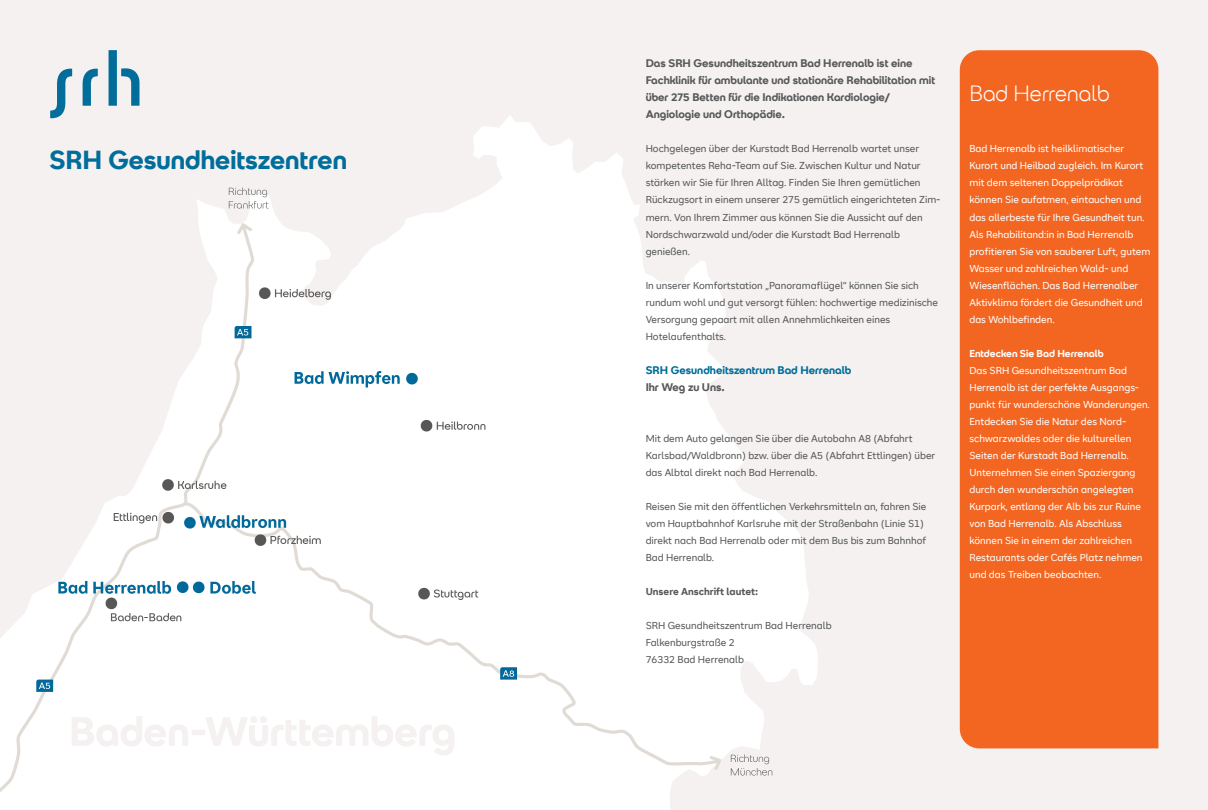
<style>
.page{position:relative;width:1208px;height:810px;background:#fff}
.page>*{position:absolute;margin:0;border:0;box-sizing:border-box;transform-origin:0 0}
.t1{font:700 26px "SRH Headline";color:#006d9a}
.SRH_GE_BR_Headline_S_210x279_4{font:300 22px "SRH Headline";color:#fff}
.SRH_GE_BR_Intro_Copy_bold_210x279_4{font:700 11px/17px "SRH Headline";color:#57585a}
.SRH_GE_BR_Subheadline_210x279_4{font:700 11px "SRH Headline";color:#006d9a}
.SRH_GE_BR_Subheadline_210x279_4-2{font:700 11px "SRH Headline";color:#57585a}
.SRH_GE_BR_Copy_210x279_4{font:10px/17px "SRH Text";color:#fff}
.SRH_GE_BR_Copy_210x279_4-2{font:10px/17px "SRH Text";color:#57585a}
.SRH_GE_BR_Subheadline_210x279_4-3{font:10px/17px "SRH Text";color:#57585a}
.SRH_GE_BR_Copy_210x279_4-3{font:700 10px "SRH Headline";color:#fff}
.SRH_GE_BR_Subheadline_210x279_4-4{font:700 10px "SRH Text";color:#57585a}
</style>
<div class="page">
<img style="left:0;top:0;width:1208px;height:809px">
<svg style="left:50px;top:50px;width:89px;height:68px"></svg>
<div style="left:959px;top:50px;width:199px;height:697px;background:#f36621"></div>
<p class="t1" style="left:49px;top:145px;width:299px">SRH Gesundheitszentren</p>
<p class="SRH_GE_BR_Intro_Copy_bold_210x279_4" style="left:645px;top:55px;width:291px">Das SRH Gesundheitszentrum Bad Herrenalb ist eine Fachklinik für ambulante und stationäre Rehabilitation mit über 275 Betten für die Indikationen Kardiologie/ Angiologie und Orthopädie.</p>
<p class="SRH_GE_BR_Copy_210x279_4-2" style="left:645px;top:140px;width:296px">Hochgelegen über der Kurstadt Bad Herrenalb wartet unser kompetentes Reha-Team auf Sie. Zwischen Kultur und Natur stärken wir Sie für Ihren Alltag. Finden Sie Ihren gemütlichen Rückzugsort in einem unserer 275 gemütlich eingerichteten Zim&shy;mern. Von Ihrem Zimmer aus können Sie die Aussicht auf den Nordschwarzwald und/oder die Kurstadt Bad Herrenalb genießen.</p>
<p class="SRH_GE_BR_Copy_210x279_4-2" style="left:645px;top:276px;width:294px">In unserer Komfortstation „Panoramaflügel“ können Sie sich rundum wohl und gut versorgt fühlen: hochwertige medizinische Versorgung gepaart mit allen Annehmlichkeiten eines Hotelaufenthalts.</p>
<p class="SRH_GE_BR_Subheadline_210x279_4" style="left:645px;top:363px;width:207px">SRH Gesundheitszentrum Bad Herrenalb</p>
<p class="SRH_GE_BR_Subheadline_210x279_4-2" style="left:645px;top:380px;width:80px">Ihr Weg zu Uns.</p>
<p class="SRH_GE_BR_Subheadline_210x279_4-3" style="left:645px;top:429px;width:291px">Mit dem Auto gelangen Sie über die Autobahn A8 (Abfahrt<br>Karlsbad/Waldbronn) bzw. über die A5 (Abfahrt Ettlingen) über das Albtal direkt nach Bad Herrenalb.</p>
<p class="SRH_GE_BR_Subheadline_210x279_4-3" style="left:645px;top:497px;width:282px">Reisen Sie mit den öffentlichen Verkehrsmitteln an, fahren Sie vom Hauptbahnhof Karlsruhe mit der Straßenbahn (Linie S1) direkt nach Bad Herrenalb oder mit dem Bus bis zum Bahnhof Bad Herrenalb.</p>
<p class="SRH_GE_BR_Subheadline_210x279_4-4" style="left:645px;top:585px;width:114px">Unsere Anschrift lautet:</p>
<p class="SRH_GE_BR_Subheadline_210x279_4-3" style="left:645px;top:617px;width:187px">SRH Gesundheitszentrum Bad Herrenalb</p>
<p class="SRH_GE_BR_Subheadline_210x279_4-3" style="left:645px;top:634px;width:91px">Falkenburgstraße 2</p>
<p class="SRH_GE_BR_Subheadline_210x279_4-3" style="left:645px;top:651px;width:100px">76332 Bad Herrenalb</p>
<p class="SRH_GE_BR_Headline_S_210x279_4" style="left:969px;top:81px;width:142px">Bad Herrenalb</p>
<p class="SRH_GE_BR_Copy_210x279_4" style="left:969px;top:140px;width:182px">Bad Herrenalb ist heilklimatischer Kurort und Heilbad zugleich. Im Kurort mit dem seltenen Doppelprädikat können Sie aufatmen, eintauchen und das allerbeste für Ihre Gesundheit tun.<br>Als Rehabilitand:in in Bad Herrenalb profitieren Sie von sauberer Luft, gutem Wasser und zahlreichen Wald- und Wiesenflächen. Das Bad Herrenalber Aktivklima fördert die Gesundheit und das Wohlbefinden.</p>
<p class="SRH_GE_BR_Copy_210x279_4-3" style="left:969px;top:347px;width:136px">Entdecken Sie Bad Herrenalb</p>
<p class="SRH_GE_BR_Copy_210x279_4" style="left:969px;top:361px;width:182px">Das SRH Gesundheitszentrum Bad Herrenalb ist der perfekte Ausgangs&shy;punkt für wunderschöne Wanderungen.<br>Entdecken Sie die Natur des Nord&shy;schwarzwaldes oder die kulturellen Seiten der Kurstadt Bad Herrenalb.<br>Unternehmen Sie einen Spaziergang durch den wunderschön angelegten Kurpark, entlang der Alb bis zur Ruine von Bad Herrenalb. Als Abschluss können Sie in einem der zahlreichen Restaurants oder Cafés Platz nehmen und das Treiben beobachten.</p>
</div>
